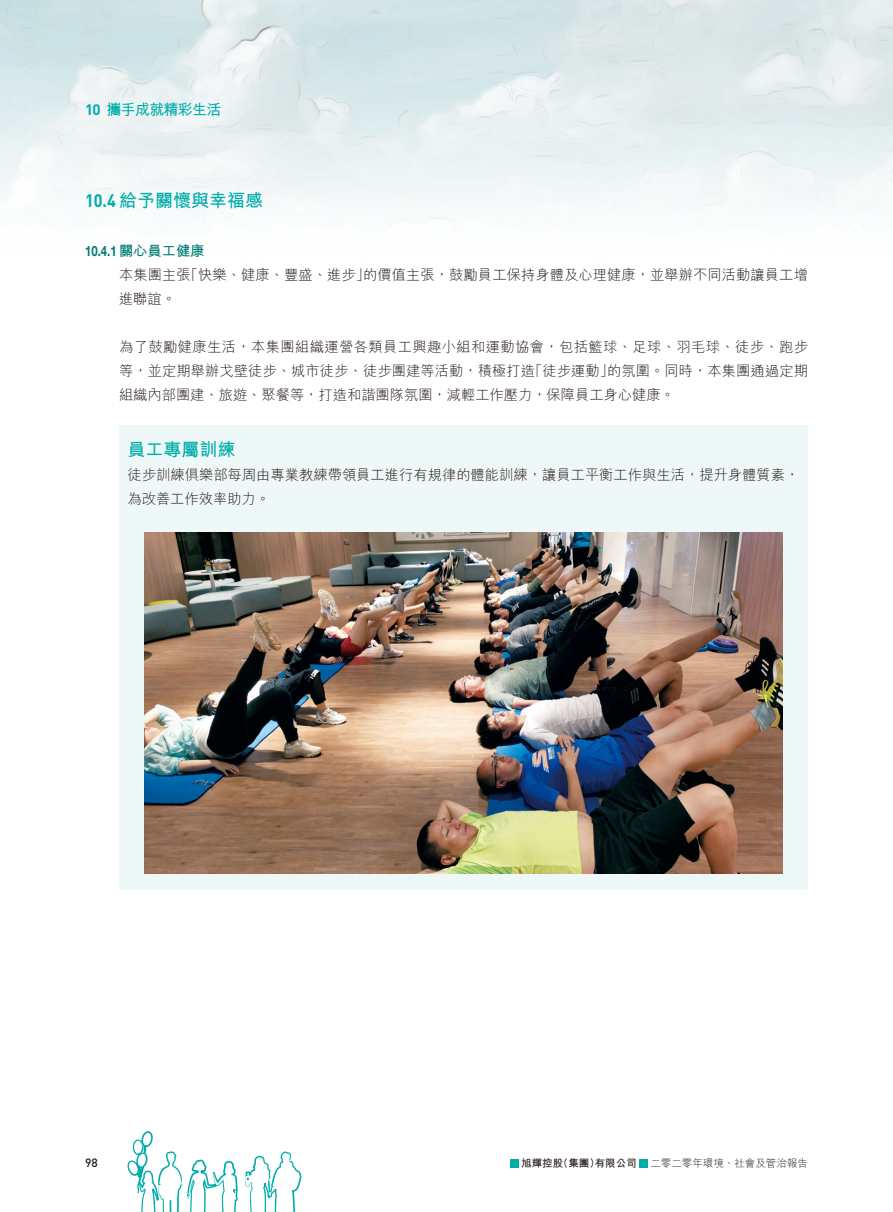
<style>
.page{position:relative;width:893px;height:1212px;background:#fff}
.page>*{position:absolute;margin:0;border:0;box-sizing:border-box;transform-origin:0 0}
.t1{font:18px "M Hei HK Bold E Ten B5 H";color:#00ada9}
.t2{font:15px "M Hei HK Bold E Ten B5 H";letter-spacing:-.05em;color:#00ada9}
.t3{font:14.25px/24px "M Hei HK Light E Ten B5 H";letter-spacing:.005em;color:#231916}
.t4{font:700 14.25px "Helvetica Neue LT Std";color:#007c73;scale:.8 1}
.t5{font:500 12px "DIN Pro";color:#231916}
.t6{font:10.5px "M Hei HK Light E Ten B5 H";color:#231916}
.t7{font:10.5px "M Hei HK Bold E Ten B5 H";color:#231916}
.s1{font-family:"DIN Pro";font-weight:700}
.s2{font-family:"M Hei HK Bold E Ten B5 H";font-weight:400}
</style>
<div class="page">
<img style="left:0;top:0;width:893px;height:1179px">
<div style="left:510px;top:1159px;width:9px;height:8px;background:#00ada9"></div>
<div style="left:639px;top:1159px;width:9px;height:8px;background:#00ada9"></div>
<svg style="left:128px;top:1131px;width:173px;height:81px"></svg>
<div style="left:119px;top:426px;width:689px;height:464px;background:#eff8f8"></div>
<img style="left:145px;top:533px;width:637px;height:340px">
<p class="t2" style="left:85px;top:104px;width:138px"><span class="s1">10</span> 攜手成就精彩生活</p>
<p class="t1" style="left:85px;top:194px;width:180px"><span class="s1">10.4</span> 給予關懷與幸福感</p>
<p class="t4" style="left:85px;top:246px;width:151px">10.4.1 <span class="s2">關心員工健康</span></p>
<p class="t3" style="left:119px;top:264px;width:690px">本集團主張「快樂、健康、豐盛、進步」的價值主張，鼓勵員工保持身體及心理健康，並舉辦不同活動讓員工增進聯誼。</p>
<p class="t3" style="left:119px;top:336px;width:690px;text-align:justify">為了鼓勵健康生活，本集團組織運營各類員工興趣小組和運動協會，包括籃球、足球、羽毛球、徒步、跑步等，並定期舉辦戈壁徒步、城市徒步、徒步團建等活動，積極打造「徒步運動」的氛圍。同時，本集團通過定期組織內部團建、旅遊、聚餐等，打造和諧團隊氛圍，減輕工作壓力，保障員工身心健康。</p>
<p class="t1" style="left:128px;top:442px;width:110px">員工專屬訓練</p>
<p class="t3" style="left:128px;top:465px;width:673px">徒步訓練俱樂部每周由專業教練帶領員工進行有規律的體能訓練，讓員工平衡工作與生活，提升身體質素，為改善工作效率助力。</p>
<p class="t5" style="left:85px;top:1158px;width:14px">98</p>
<p class="t7" style="left:521px;top:1159px;width:117px">旭輝控股（集團）有限公司</p>
<p class="t6" style="left:650px;top:1159px;width:159px">二零二零年環境、社會及管治報告</p>
</div>
